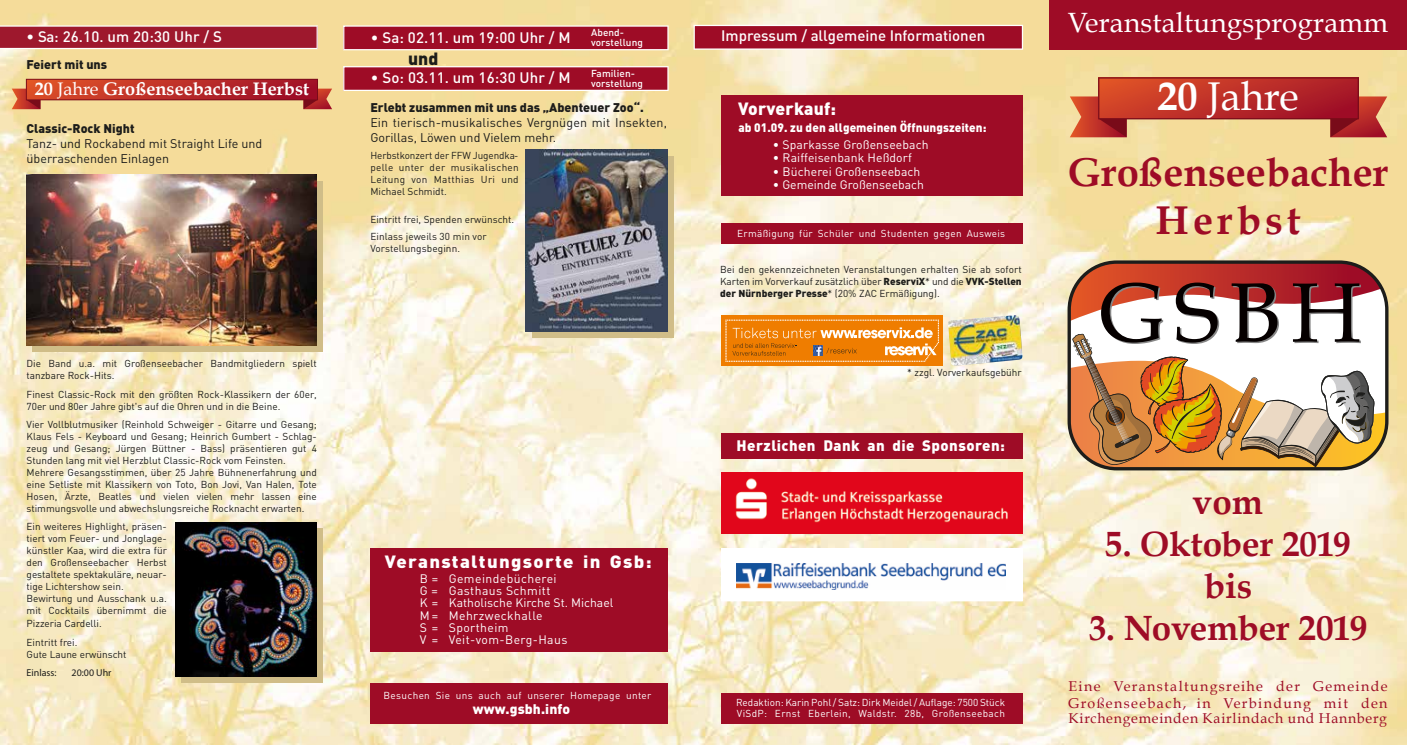
<style>
.page{position:relative;width:1407px;height:745px;background:#fff}
.page>*{position:absolute;margin:0;border:0;box-sizing:border-box;transform-origin:0 0}
.t1{font:700 40.12px/48.1px "Book Antiqua";color:#9e0c26;text-align:center}
.t2{font:40.12px "Book Antiqua";color:#fff}
.t3{font:700 35px/42px "Book Antiqua";color:#9e0c26;text-align:center}
.t4{font:27.75px "Book Antiqua";letter-spacing:.01em;color:#fff}
.t5{font:700 18.12px "Book Antiqua";color:#fff}
.t6{font:900 17.5px "DIN";letter-spacing:.07em;color:#fff;scale:1.06 1}
.t7{font:900 17.5px "DIN";letter-spacing:.01em;color:#fff}
.t8{font:900 17.5px "DIN";color:#1d1d1b}
.t9{font:500 15px "DIN";color:#fff}
.t10{font:900 15px "DIN";letter-spacing:.03em;color:#fff}
.t11{font:14.25px/17px "Book Antiqua";letter-spacing:.095em;color:#9e0c26}
.t12{font:14.25px "Book Antiqua";letter-spacing:.055em;color:#9e0c26}
.t13{font:900 13.75px "DIN";letter-spacing:.01em;color:#fff}
.t14{font:12.5px/15px "DIN";color:#1d1d1b}
.t15{font:900 12.5px "DIN";color:#1d1d1b}
.t16{font:12.25px/12.2px "DIN";letter-spacing:.035em;color:#fff}
.t17{font:12.25px "DIN";letter-spacing:.01em;color:#fff}
.t18{font:900 12.25px "DIN";letter-spacing:.005em;color:#fff;scale:.96 1}
.t19{font:10px/12px "DIN";color:#1d1d1b}
.t20{font:10px/11px "DIN";color:#fff}
.t21{font:10px "DIN";letter-spacing:.03em;color:#fff}
.t22{font:500 10px/10px "DIN";letter-spacing:.01em;color:#fff}
.t23{font:10px "Myriad Pro";color:#1d1d1b}
.s1{font-weight:400}
.s2{font-weight:900}
.s3{font-weight:700}
</style>
<div class="page">
<img style="left:0;top:0;width:1407px;height:744px">
<svg style="left:1067px;top:260px;width:321px;height:210px;background:#6f6a59"></svg>
<svg style="left:1069px;top:262px;width:318px;height:206px"></svg>
<div style="left:32px;top:181px;width:291px;height:170px;background:#d0bd88"></div>
<div style="left:181px;top:528px;width:142px;height:154px;background:#d0bd88"></div>
<svg style="left:0;top:25px;width:318px;height:24px;background:#a93244"></svg>
<div style="left:1049px;top:0;width:358px;height:49px;background:#9e0c26"></div>
<div style="left:721px;top:692px;width:301px;height:31px;background:#9e0c26"></div>
<div style="left:370px;top:548px;width:298px;height:103px;background:#9e0c26"></div>
<div style="left:370px;top:682px;width:298px;height:41px;background:#9e0c26"></div>
<svg style="left:693px;top:25px;width:330px;height:25px;background:#a8263c"></svg>
<div style="left:721px;top:95px;width:301px;height:101px;background:#9e0c26"></div>
<div style="left:721px;top:224px;width:301px;height:20px;background:#9e0c26"></div>
<div style="left:721px;top:432px;width:301px;height:26px;background:#9e0c26"></div>
<svg style="left:721px;top:548px;width:301px;height:53px"></svg>
<img style="left:737px;top:562px;width:269px;height:26px">
<img style="left:27px;top:174px;width:290px;height:171px">
<img style="left:175px;top:522px;width:142px;height:154px">
<img style="left:721px;top:472px;width:301px;height:61px">
<svg style="left:1070px;top:77px;width:317px;height:60px;background:#c75b46"></svg>
<svg style="left:12px;top:79px;width:320px;height:30px;background:#c85c46"></svg>
<div style="left:532px;top:156px;width:142px;height:181px;background:linear-gradient(to right,#d0bd88,#d0bd88)"></div>
<div style="left:721px;top:315px;width:222px;height:50px;background:#ef7d00"></div>
<svg style="left:725px;top:319px;width:214px;height:43px"></svg>
<img style="left:948px;top:315px;width:74px;height:50px">
<img style="left:526px;top:150px;width:141px;height:181px">
<svg style="left:343px;top:25px;width:325px;height:25px;background:#a8253b"></svg>
<svg style="left:343px;top:66px;width:325px;height:25px;background:#a8263d"></svg>
<h3 class="t9" style="left:27px;top:27px;width:197px">• Sa: 26.10. um 20:30 Uhr / S</h3>
<p class="t15" style="left:27px;top:56px;width:82px">Feiert mit uns</p>
<h3 class="t5" style="left:35px;top:78px;width:276px">20 <span class="s1">Jahre</span> Großenseebacher Herbst</h3>
<p class="t15" style="left:27px;top:120px;width:110px">Classic-Rock Night</p>
<p class="t14" style="left:27px;top:135px;width:237px">Tanz- und Rockabend mit Straight Life und überraschenden Einlagen</p>
<p class="t19" style="left:27px;top:357px;width:292px">Die Band u.a. mit Großenseebacher Bandmitgliedern spielt tanzbare Rock-Hits.</p>
<p class="t19" style="left:27px;top:387px;width:292px">Finest Classic-Rock mit den größten Rock-Klassikern der 60er,<br>70er und 80er Jahre gibt's auf die Ohren und in die Beine.</p>
<p class="t19" style="left:27px;top:418px;width:292px">Vier Vollblutmusiker (Reinhold Schweiger - Gitarre und Gesang; Klaus Fels - Keyboard und Gesang; Heinrich Gumbert - Schlag&shy;zeug und Gesang; Jürgen Büttner - Bass) präsentieren gut 4<br>Stunden lang mit viel Herzblut Classic-Rock vom Feinsten.<br>Mehrere Gesangsstimmen, über 25 Jahre Bühnenerfahrung und eine Setliste mit Klassikern von Toto, Bon Jovi, Van Halen, Tote Hosen, Ärzte, Beatles und vielen vielen mehr lassen eine stimmungsvolle und abwechslungsreiche Rocknacht erwarten.</p>
<p class="t19" style="left:27px;top:520px;width:142px">Ein weiteres Highlight, präsen&shy;tiert vom Feuer- und Jonglage&shy;künstler Kaa, wird die extra für den Großenseebacher Herbst gestaltete spektakuläre, neuar&shy;tige Lichtershow sein.<br>Bewirtung und Ausschank u.a. mit Cocktails übernimmt die<br>Pizzeria Cardelli.</p>
<p class="t19" style="left:27px;top:635px;width:101px">Eintritt frei.<br>Gute Laune erwünscht</p>
<p class="t23" style="left:27px;top:666px;width:31px">Einlass:</p>
<p class="t23" style="left:72px;top:666px;width:41px">20:00 Uhr</p>
<p class="t22" style="left:591px;top:27px;width:53px">Abend&shy;vorstellung</p>
<p class="t22" style="left:591px;top:68px;width:53px">Familien&shy;vorstellung</p>
<h3 class="t9" style="left:371px;top:28px;width:201px">• Sa: 02.11. um 19:00 Uhr / M</h3>
<h3 class="t9" style="left:371px;top:68px;width:201px">• So: 03.11. um 16:30 Uhr / M</h3>
<h3 class="t8" style="left:408px;top:46px;width:32px">und</h3>
<p class="t15" style="left:370px;top:99px;width:275px">Erlebt zusammen mit uns das „Abenteuer Zoo“.</p>
<p class="t14" style="left:370px;top:114px;width:298px">Ein tierisch-musikalisches Vergnügen mit Insekten,<br>Gorillas, Löwen und Vielem mehr.</p>
<p class="t19" style="left:370px;top:149px;width:150px;text-align:justify">Herbstkonzert der FFW Jugendka&shy;pelle unter der musikalischen Leitung von Matthias Uri und Michael Schmidt.</p>
<p class="t19" style="left:370px;top:211px;width:145px;line-height:16.6px">Eintritt frei, Spenden erwünscht.<br>Einlass jeweils 30 min vor</p>
<p class="t19" style="left:370px;top:242px;width:91px">Vorstellungsbeginn.</p>
<h3 class="t6" style="left:385px;top:549px;width:253px">Veranstaltungsorte in Gsb:</h3>
<p class="t16" style="left:420px;top:571px;width:195px">B = Gemeindebücherei<br>G = Gasthaus Schmitt<br>K = Katholische Kirche St. Michael<br>M = Mehrzweckhalle<br>S = Sportheim<br>V = Veit-vom-Berg-Haus</p>
<p class="t21" style="left:383px;top:688px;width:269px">Besuchen Sie uns auch auf unserer Homepage unter</p>
<h3 class="t13" style="left:473px;top:699px;width:99px">www.gsbh.info</h3>
<p class="t22" style="left:954px;top:27px;width:53px">Abend&shy;vorstellung</p>
<h3 class="t9" style="left:721px;top:26px;width:266px">Impressum / allgemeine Informationen</h3>
<h3 class="t7" style="left:738px;top:96px;width:99px">Vorverkauf:</h3>
<p class="t17" style="left:773px;top:137px;width:157px">• Sparkasse Großenseebach</p>
<p class="t17" style="left:773px;top:150px;width:141px">• Raiffeisenbank Heßdorf</p>
<p class="t17" style="left:773px;top:163px;width:149px">• Bücherei Großenseebach</p>
<p class="t17" style="left:773px;top:177px;width:153px">• Gemeinde Großenseebach</p>
<p class="t18" style="left:738px;top:119px;width:260px">ab 01.09. zu den allgemeinen Öffnungszeiten:</p>
<p class="t21" style="left:737px;top:227px;width:269px">Ermäßigung für Schüler und Studenten gegen Ausweis</p>
<p class="t19" style="left:720px;top:263px;width:303px;text-align:justify">Bei den gekennzeichneten Veranstaltungen erhalten Sie ab sofort Karten im Vorverkauf zusätzlich über <span class="s2">ReserviX</span>* und die <span class="s2">VVK-Stellen der Nürnberger Presse</span>* (20% ZAC Ermäßigung).</p>
<p class="t19" style="left:907px;top:366px;width:116px">* zzgl. Vorverkaufsgebühr</p>
<h3 class="t10" style="left:736px;top:435px;width:270px">Herzlichen Dank an die Sponsoren:</h3>
<p class="t20" style="left:736px;top:696px;width:271px">Redaktion: Karin Pohl / Satz: Dirk Meidel / Auflage: 7500 Stück<br>ViSdP: Ernst Eberlein, Waldstr. 28b, Großenseebach</p>
<h3 class="t4" style="left:1068px;top:5px;width:321px">Veranstaltungsprogramm</h3>
<h1 class="t2" style="left:1157px;top:71px;width:143px"><span class="s3">20</span> Jahre</h1>
<h1 class="t1" style="left:1067px;top:148px;width:322px">Großenseebacher<br>Herbst</h1>
<h2 class="t3" style="left:1193px;top:481px;width:72px">vom</h2>
<h2 class="t3" style="left:1105px;top:523px;width:247px">5. Oktober 2019 bis</h2>
<h2 class="t3" style="left:1089px;top:607px;width:280px">3. November 2019</h2>
<h3 class="t11" style="left:1068px;top:676px;width:320px">Eine Veranstaltungsreihe der Gemeinde<br>Großenseebach, in Verbindung mit den</h3>
<h3 class="t12" style="left:1068px;top:709px;width:320px">Kirchengemeinden Kairlindach und Hannberg</h3>
</div>
